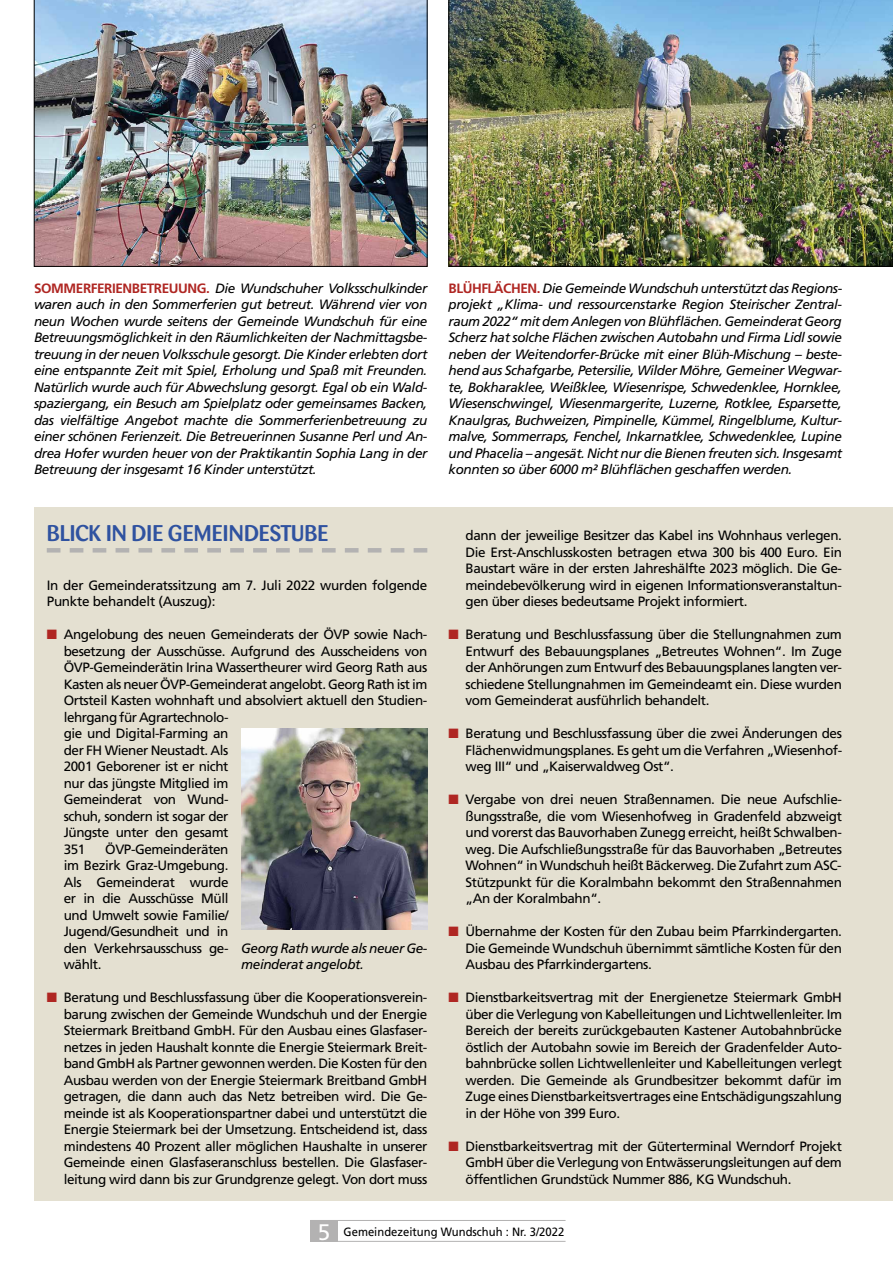
<style>
.page{position:relative;width:893px;height:1263px;background:#fff}
.page>*{position:absolute;margin:0;border:0;box-sizing:border-box;transform-origin:0 0}
.t1{font:500 22.5px "Barmeno";letter-spacing:-.01em;color:#2f52a0}
.t2{font:13.5px/16.5px "Frutiger LT Std";letter-spacing:-.03em;color:#000;text-align:justify}
.t3{font:italic 13.5px/16.5px "Frutiger LT Std";letter-spacing:-.03em;color:#000;text-align:justify}
.t4{font:12px "Frutiger LT Std";color:#000;scale:.94 1}
.s1{font-weight:700;font-style:normal;color:#af2622}
.s2{color:#af2622}
.s3{font-size:22.5px;color:#fff}
</style>
<div class="page">
<div style="left:310px;top:1220px;width:28px;height:22px;background:#b3b2b2"></div>
<hr style="left:310px;top:1220px;width:256px;height:1px;background:#b3b2b2">
<hr style="left:310px;top:1241px;width:256px;height:1px;background:#b3b2b2">
<img style="left:34px;top:0;width:393px;height:267px">
<img style="left:449px;top:0;width:444px;height:267px">
<div style="left:34px;top:507px;width:859px;height:693px;background:#e4e0d1"></div>
<svg style="left:47px;top:548px;width:380px;height:4px"></svg>
<img style="left:241px;top:728px;width:186px;height:201px">
<p class="t3" style="left:34px;top:280px;width:395px"><span class="s1">SOMMERFERIENBETREUUNG.</span> Die Wundschuher Volksschulkinder waren auch in den Sommerferien gut betreut. Während vier von neun Wochen wurde seitens der Gemeinde Wundschuh für eine Betreuungsmöglichkeit in den Räumlichkeiten der Nachmittagsbe&shy;treuung in der neuen Volksschule gesorgt. Die Kinder erlebten dort eine entspannte Zeit mit Spiel, Erholung und Spaß mit Freunden.<br>Natürlich wurde auch für Abwechslung gesorgt. Egal ob ein Wald&shy;spaziergang, ein Besuch am Spielplatz oder gemeinsames Backen, das vielfältige Angebot machte die Sommerferienbetreuung zu einer schönen Ferienzeit. Die Betreuerinnen Susanne Perl und An&shy;drea Hofer wurden heuer von der Praktikantin Sophia Lang in der Betreuung der insgesamt 16 Kinder unterstützt.</p>
<p class="t3" style="left:449px;top:280px;width:395px"><span class="s1">BLÜHFLÄCHEN.</span> Die Gemeinde Wundschuh unterstützt das Regions&shy;projekt „Klima- und ressourcenstarke Region Steirischer Zentral&shy;raum 2022“ mit dem Anlegen von Blühflächen. Gemeinderat Georg Scherz hat solche Flächen zwischen Autobahn und Firma Lidl sowie neben der Weitendorfer-Brücke mit einer Blüh-Mischung – beste&shy;hend aus Schafgarbe, Petersilie, Wilder Möhre, Gemeiner Wegwar&shy;te, Bokharaklee, Weißklee, Wiesenrispe, Schwedenklee, Hornklee, Wiesenschwingel, Wiesenmargerite, Luzerne, Rotklee, Esparsette, Knaulgras, Buchweizen, Pimpinelle, Kümmel, Ringelblume, Kultur&shy;malve, Sommerraps, Fenchel, Inkarnatklee, Schwedenklee, Lupine und Phacelia – angesät. Nicht nur die Bienen freuten sich. Insgesamt konnten so über 6000 m² Blühflächen geschaffen werden.</p>
<h1 class="t1" style="left:47px;top:519px;width:283px">BLICK IN DIE GEMEINDESTUBE</h1>
<p class="t2" style="left:47px;top:577px;width:382px">In der Gemeinderatssitzung am 7. Juli 2022 wurden folgende<br>Punkte behandelt (Auszug):</p>
<p class="t2" style="left:64px;top:626px;width:365px;text-align:left;text-indent:-17px"><span class="s2">■</span> Angelobung des neuen Gemeinderats der ÖVP sowie Nach&shy;besetzung der Ausschüsse. Aufgrund des Ausscheidens von ÖVP-Gemeinderätin Irina Wassertheurer wird Georg Rath aus Kasten als neuer ÖVP-Gemeinderat angelobt. Georg Rath ist im Ortsteil Kasten wohnhaft und absolviert aktuell den Studien&shy;lehrgang für Agrartechnolo-<br>gie und Digital-Farming an<br>der FH Wiener Neustadt. Als<br>2001 Geborener ist er nicht<br>nur das jüngste Mitglied im<br>Gemeinderat von Wund-<br>schuh, sondern ist sogar der<br>Jüngste unter den gesamt<br>351</p>
<p class="t2" style="left:64px;top:841px;width:166px;text-indent:41px">ÖVP-Gemeinderäten im Bezirk Graz-Umgebung.<br>Als Gemeinderat wurde er in die Ausschüsse Müll und Umwelt sowie Familie/ Jugend/Gesundheit und in den Verkehrsausschuss ge&shy;wählt.</p>
<p class="t2" style="left:64px;top:989px;width:365px;text-indent:-17px"><span class="s2">■</span> Beratung und Beschlussfassung über die Kooperationsverein&shy;barung zwischen der Gemeinde Wundschuh und der Energie Steiermark Breitband GmbH. Für den Ausbau eines Glasfaser&shy;netzes in jeden Haushalt konnte die Energie Steiermark Breit&shy;band GmbH als Partner gewonnen werden. Die Kosten für den Ausbau werden von der Energie Steiermark Breitband GmbH getragen, die dann auch das Netz betreiben wird. Die Ge&shy;meinde ist als Kooperationspartner dabei und unterstützt die Energie Steiermark bei der Umsetzung. Entscheidend ist, dass mindestens 40 Prozent aller möglichen Haushalte in unserer Gemeinde einen Glasfaseranschluss bestellen. Die Glasfaser&shy;leitung wird dann bis zur Grundgrenze gelegt. Von dort muss</p>
<p class="t3" style="left:241px;top:940px;width:187px">Georg Rath wurde als neuer Ge&shy;meinderat angelobt.</p>
<p class="t2" style="left:466px;top:527px;width:378px">dann der jeweilige Besitzer das Kabel ins Wohnhaus verlegen.<br>Die Erst-Anschlusskosten betragen etwa 300 bis 400 Euro. Ein Baustart wäre in der ersten Jahreshälfte 2023 möglich. Die Ge&shy;meindebevölkerung wird in eigenen Informationsveranstaltun&shy;gen über dieses bedeutsame Projekt informiert.</p>
<p class="t2" style="left:466px;top:626px;width:378px;text-indent:-17px"><span class="s2">■</span> Beratung und Beschlussfassung über die Stellungnahmen zum Entwurf des Bebauungsplanes „Betreutes Wohnen“. Im Zuge der Anhörungen zum Entwurf des Bebauungsplanes langten ver&shy;schiedene Stellungnahmen im Gemeindeamt ein. Diese wurden vom Gemeinderat ausführlich behandelt.</p>
<p class="t2" style="left:466px;top:725px;width:378px;text-indent:-17px"><span class="s2">■</span> Beratung und Beschlussfassung über die zwei Änderungen des Flächenwidmungsplanes. Es geht um die Verfahren „Wiesenhof&shy;weg III“ und „Kaiserwaldweg Ost“.</p>
<p class="t2" style="left:466px;top:791px;width:378px;text-indent:-17px"><span class="s2">■</span> Vergabe von drei neuen Straßennamen. Die neue Aufschlie&shy;ßungsstraße, die vom Wiesenhofweg in Gradenfeld abzweigt und vorerst das Bauvorhaben Zunegg erreicht, heißt Schwalben&shy;weg. Die Aufschließungsstraße für das Bauvorhaben „Betreutes Wohnen“ in Wundschuh heißt Bäckerweg. Die Zufahrt zum ASC-Stützpunkt für die Koralmbahn bekommt den Straßennahmen „An der Koralmbahn“.</p>
<p class="t2" style="left:466px;top:923px;width:378px;text-indent:-17px"><span class="s2">■</span> Übernahme der Kosten für den Zubau beim Pfarrkindergarten.<br>Die Gemeinde Wundschuh übernimmt sämtliche Kosten für den Ausbau des Pfarrkindergartens.</p>
<p class="t2" style="left:466px;top:989px;width:378px;text-indent:-17px"><span class="s2">■</span> Dienstbarkeitsvertrag mit der Energienetze Steiermark GmbH über die Verlegung von Kabelleitungen und Lichtwellenleiter. Im Bereich der bereits zurückgebauten Kastener Autobahnbrücke östlich der Autobahn sowie im Bereich der Gradenfelder Auto&shy;bahnbrücke sollen Lichtwellenleiter und Kabelleitungen verlegt werden. Die Gemeinde als Grundbesitzer bekommt dafür im Zuge eines Dienstbarkeitsvertrages eine Entschädigungszahlung in der Höhe von 399 Euro.</p>
<p class="t2" style="left:466px;top:1138px;width:378px;text-indent:-17px"><span class="s2">■</span> Dienstbarkeitsvertrag mit der Güterterminal Werndorf Projekt GmbH über die Verlegung von Entwässerungsleitungen auf dem öffentlichen Grundstück Nummer 886, KG Wundschuh.</p>
<p class="t4" style="left:318px;top:1224px;width:264px"><span class="s3">5</span> Gemeindezeitung Wundschuh : Nr. 3/2022</p>
</div>
